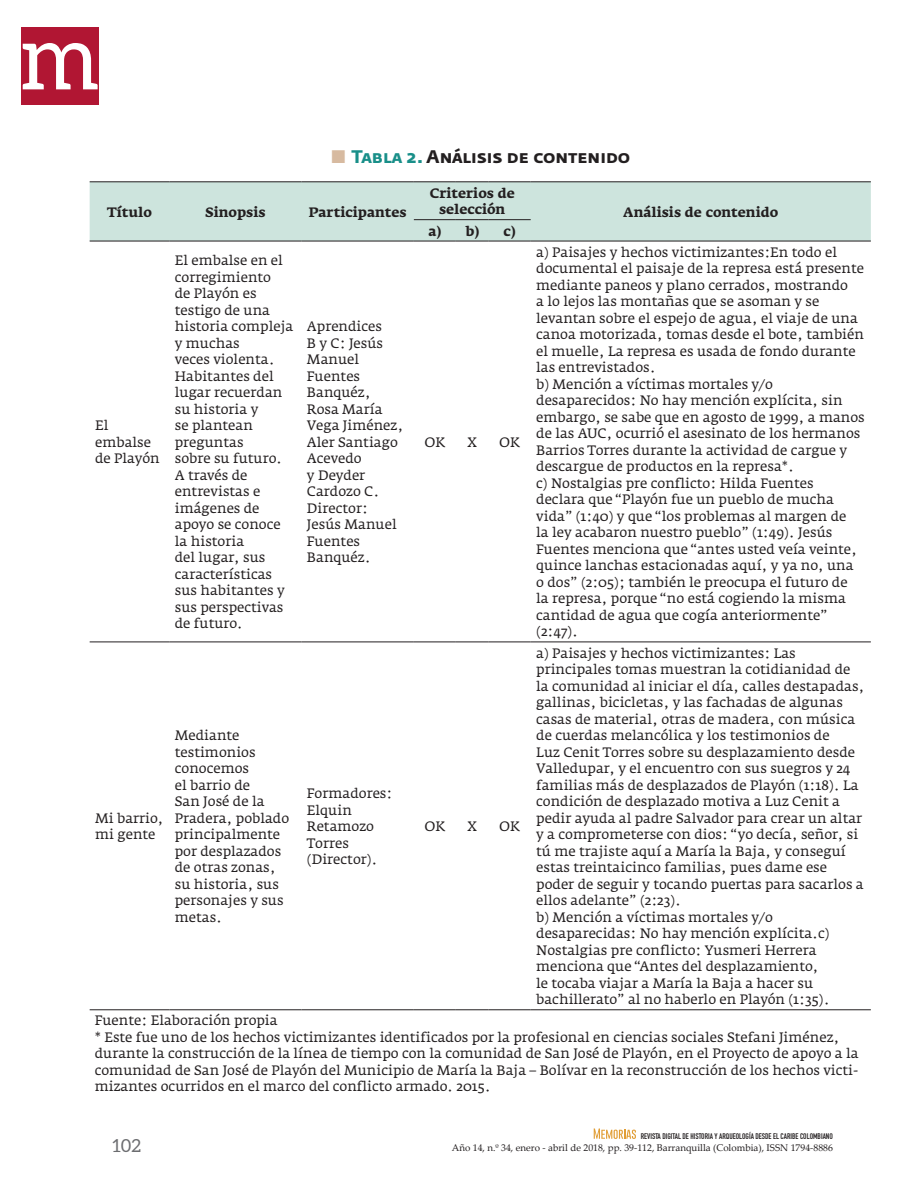
<style>
.page{position:relative;width:918px;height:1188px;background:#fff}
.page>*{position:absolute;margin:0;border:0;box-sizing:border-box;transform-origin:0 0}
.TITULO_CUADRO{font:700 18px "Fedra Sans Std";color:#231f20}
.t1{font:18px "Aleo";color:#6c6d70}
.Datos{font:13.5px/16.5px "Fedra Serif A";color:#231f20}
.Fuente{font:13.5px/16.5px "Fedra Serif A";color:#231f20}
.Campo{font:700 13.5px/16.5px "Fedra Serif A";color:#231f20;text-align:center}
.t2{font:9.75px "Palatino Linotype";color:#231f20}
.t3{font:8.1px "DIN Engschrift Std";color:#231f20}
.s1{color:#d7baa0}
.s2{color:#198f89}
</style>
<div class="page">
<svg style="left:594px;top:1129px;width:42px;height:10px"></svg>
<div style="left:21px;top:27px;width:78px;height:78px;background:#b11633"></div>
<svg style="left:23px;top:43px;width:75px;height:46px"></svg>
<div style="left:90px;top:183px;width:781px;height:58px;background:#cde4dd"></div>
<hr style="left:414px;top:219px;width:42px;height:1px;background:#231f20">
<hr style="left:456px;top:219px;width:33px;height:1px;background:#231f20">
<hr style="left:489px;top:219px;width:42px;height:1px;background:#231f20">
<hr style="left:90px;top:642px;width:79px;height:1px;background:#231f20">
<hr style="left:169px;top:642px;width:132px;height:1px;background:#231f20">
<hr style="left:301px;top:642px;width:113px;height:1px;background:#231f20">
<hr style="left:414px;top:642px;width:42px;height:1px;background:#231f20">
<hr style="left:456px;top:642px;width:33px;height:1px;background:#231f20">
<hr style="left:489px;top:642px;width:42px;height:1px;background:#231f20">
<hr style="left:531px;top:642px;width:340px;height:1px;background:#231f20">
<hr style="left:90px;top:182px;width:79px;height:1px;background:#231f20">
<hr style="left:169px;top:182px;width:132px;height:1px;background:#231f20">
<hr style="left:301px;top:182px;width:113px;height:1px;background:#231f20">
<hr style="left:414px;top:182px;width:42px;height:1px;background:#231f20">
<hr style="left:456px;top:182px;width:33px;height:1px;background:#231f20">
<hr style="left:489px;top:182px;width:42px;height:1px;background:#231f20">
<hr style="left:531px;top:182px;width:340px;height:1px;background:#231f20">
<hr style="left:90px;top:241px;width:79px;height:1px;background:#231f20">
<hr style="left:169px;top:241px;width:132px;height:1px;background:#231f20">
<hr style="left:301px;top:241px;width:113px;height:1px;background:#231f20">
<hr style="left:414px;top:241px;width:42px;height:1px;background:#231f20">
<hr style="left:456px;top:241px;width:33px;height:1px;background:#231f20">
<hr style="left:489px;top:241px;width:42px;height:1px;background:#231f20">
<hr style="left:531px;top:241px;width:340px;height:1px;background:#231f20">
<hr style="left:90px;top:1010px;width:79px;height:1px;background:#231f20">
<hr style="left:169px;top:1010px;width:132px;height:1px;background:#231f20">
<hr style="left:301px;top:1010px;width:113px;height:1px;background:#231f20">
<hr style="left:414px;top:1010px;width:42px;height:1px;background:#231f20">
<hr style="left:456px;top:1010px;width:33px;height:1px;background:#231f20">
<hr style="left:489px;top:1010px;width:42px;height:1px;background:#231f20">
<hr style="left:531px;top:1010px;width:340px;height:1px;background:#231f20">
<p class="TITULO_CUADRO" style="left:330px;top:145px;width:301px"><span class="s1">■</span> <span class="s2">Tabla 2.</span> Análisis de contenido</p>
<p class="Campo" style="left:107px;top:204px;width:46px">Título</p>
<p class="Campo" style="left:205px;top:204px;width:62px">Sinopsis</p>
<p class="Campo" style="left:309px;top:204px;width:99px">Participantes</p>
<p class="Datos" style="left:95px;top:417px;width:66px">El embalse de Playón</p>
<p class="Datos" style="left:175px;top:252px;width:120px">El embalse en el corregimiento<br>de Playón es testigo de una historia compleja y muchas<br>veces violenta.<br>Habitantes del lugar recuerdan su historia y<br>se plantean preguntas<br>sobre su futuro.<br>A través de entrevistas e imágenes de apoyo se conoce la historia<br>del lugar, sus características sus habitantes y sus perspectivas de futuro.</p>
<p class="Datos" style="left:307px;top:318px;width:98px">Aprendices<br>B y C: Jesús<br>Manuel<br>Fuentes<br>Banquéz,<br>Rosa María<br>Vega Jiménez,<br>Aler Santiago<br>Acevedo<br>y Deyder<br>Cardozo C.<br>Director:<br>Jesús Manuel<br>Fuentes<br>Banquéz.</p>
<p class="Datos" style="left:95px;top:810px;width:70px">Mi barrio, mi gente</p>
<p class="Datos" style="left:175px;top:727px;width:116px">Mediante testimonios conocemos<br>el barrio de<br>San José de la<br>Pradera, poblado principalmente por desplazados de otras zonas, su historia, sus personajes y sus metas.</p>
<p class="Datos" style="left:307px;top:785px;width:87px">Formadores:<br>Elquin<br>Retamozo<br>Torres (Director).</p>
<p class="Campo" style="left:430px;top:185px;width:86px">Criterios de selección</p>
<p class="Campo" style="left:428px;top:223px;width:14px">a)</p>
<p class="Campo" style="left:465px;top:223px;width:15px">b)</p>
<p class="Campo" style="left:504px;top:223px;width:14px">c)</p>
<p class="Datos" style="left:424px;top:434px;width:22px">OK</p>
<p class="Datos" style="left:468px;top:434px;width:11px">X</p>
<p class="Datos" style="left:499px;top:434px;width:22px">OK</p>
<p class="Datos" style="left:424px;top:818px;width:22px">OK</p>
<p class="Datos" style="left:468px;top:818px;width:11px">X</p>
<p class="Datos" style="left:499px;top:818px;width:22px">OK</p>
<p class="Campo" style="left:623px;top:204px;width:157px">Análisis de contenido</p>
<p class="Datos" style="left:536px;top:244px;width:329px">a) Paisajes y hechos victimizantes:En todo el documental el paisaje de la represa está presente mediante paneos y plano cerrados, mostrando<br>a lo lejos las montañas que se asoman y se levantan sobre el espejo de agua, el viaje de una canoa motorizada, tomas desde el bote, también el muelle, La represa es usada de fondo durante las entrevistados.</p>
<p class="Datos" style="left:536px;top:376px;width:330px">b) Mención a víctimas mortales y/o desaparecidos: No hay mención explícita, sin embargo, se sabe que en agosto de 1999, a manos de las AUC, ocurrió el asesinato de los hermanos Barrios Torres durante la actividad de cargue y descargue de productos en la represa*.</p>
<p class="Datos" style="left:536px;top:475px;width:322px">c) Nostalgias pre conflicto: Hilda Fuentes declara que “Playón fue un pueblo de mucha vida” (1:40) y que “los problemas al margen de la ley acabaron nuestro pueblo” (1:49). Jesús Fuentes menciona que “antes usted veía veinte, quince lanchas estacionadas aquí, y ya no, una o dos” (2:05); también le preocupa el futuro de la represa, porque “no está cogiendo la misma cantidad de agua que cogía anteriormente” (2:47).</p>
<p class="Datos" style="left:536px;top:645px;width:330px">a) Paisajes y hechos victimizantes: Las principales tomas muestran la cotidianidad de la comunidad al iniciar el día, calles destapadas, gallinas, bicicletas, y las fachadas de algunas casas de material, otras de madera, con música de cuerdas melancólica y los testimonios de<br>Luz Cenit Torres sobre su desplazamiento desde Valledupar, y el encuentro con sus suegros y 24 familias más de desplazados de Playón (1:18). La condición de desplazado motiva a Luz Cenit a pedir ayuda al padre Salvador para crear un altar y a comprometerse con dios: “yo decía, señor, si tú me trajiste aquí a María la Baja, y conseguí estas treintaicinco familias, pues dame ese poder de seguir y tocando puertas para sacarlos a ellos adelante” (2:23).</p>
<p class="Datos" style="left:536px;top:909px;width:295px">b) Mención a víctimas mortales y/o desaparecidas: No hay mención explícita.c)<br>Nostalgias pre conflicto: Yusmeri Herrera menciona que “Antes del desplazamiento, le tocaba viajar a María la Baja a hacer su bachillerato” al no haberlo en Playón (1:35).</p>
<p class="Fuente" style="left:95px;top:1012px;width:185px">Fuente: Elaboración propia</p>
<p class="Fuente" style="left:95px;top:1029px;width:765px">* Este fue uno de los hechos victimizantes identificados por la profesional en ciencias sociales Stefani Jiménez, durante la construcción de la línea de tiempo con la comunidad de San José de Playón, en el Proyecto de apoyo a la comunidad de San José de Playón del Municipio de María la Baja – Bolívar en la reconstrucción de los hechos victi&shy;mizantes ocurridos en el marco del conflicto armado. 2015.</p>
<h1 class="t1" style="left:112px;top:1136px;width:30px">102</h1>
<p class="t3" style="left:641px;top:1131px;width:194px">REVISTA DIGITAL DE HISTORIA Y ARQUEOLOGÍA DESDE EL CARIBE COLOMBIANO</p>
<p class="t2" style="left:452px;top:1140px;width:383px">Año 14, n.º 34, enero - abril de 2018, pp. 39-112, Barranquilla (Colombia), ISSN 1794-8886</p>
</div>
